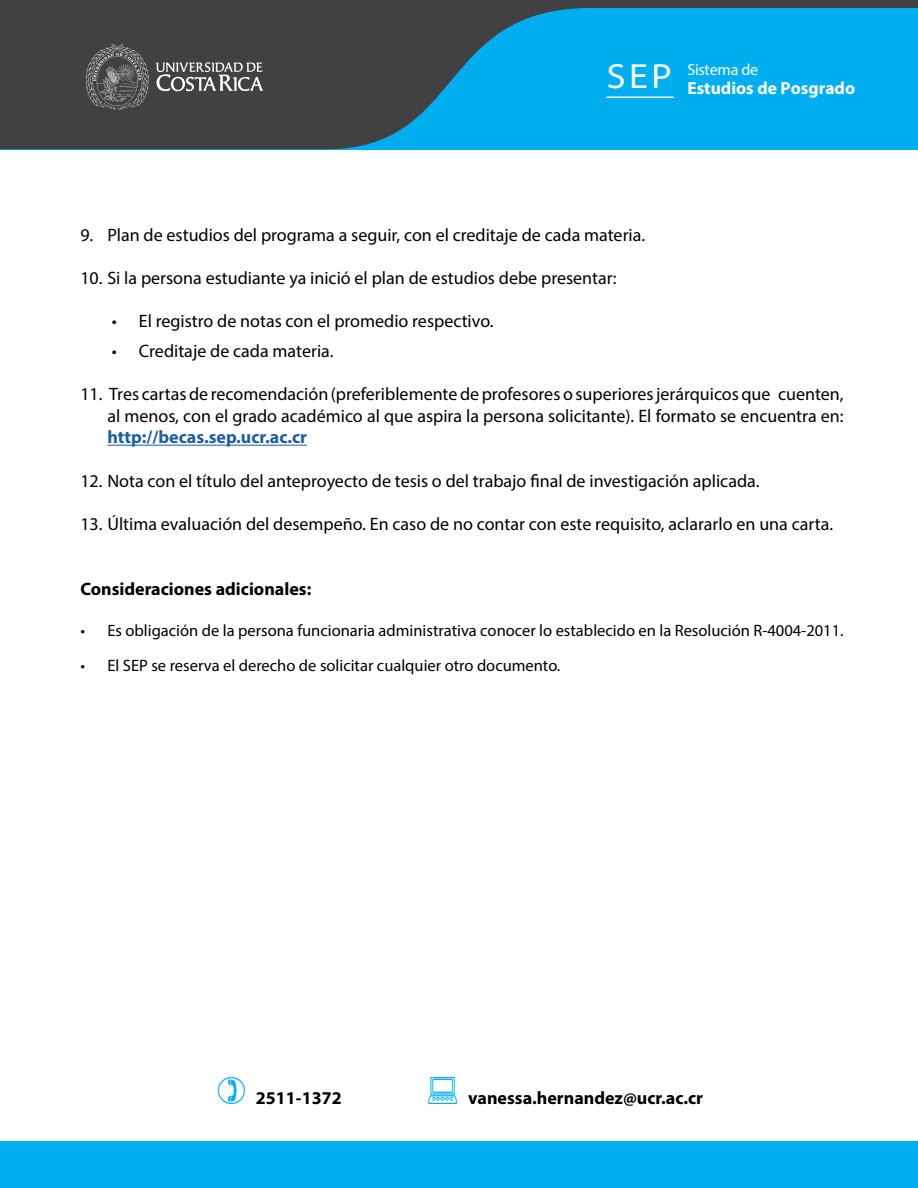
<style>
.page{position:relative;width:918px;height:1188px;background:#fff}
.page>*{position:absolute;margin:0;border:0;box-sizing:border-box;transform-origin:0 0}
.t1{font:18px/21.6px "Myriad Pro";color:#000;text-align:right}
.t2{font:700 18px "Myriad Pro";color:#000}
.t3{font:700 18px "Myriad Pro";color:#215e9e}
.t4{font:700 17.55px "Myriad Pro";color:#fff}
.t5{font:16.5px "Myriad Pro";color:#000}
.t6{font:16.05px "Myriad Pro";letter-spacing:-.015em;color:#fff}
.s1{font-stretch:semi-expanded;font-size:35.1px}
</style>
<div class="page">
<svg style="left:0;top:0;width:918px;height:149px;background:#207799"></svg>
<div style="left:0;top:1142px;width:918px;height:46px;background:#00aeef"></div>
<hr style="left:606px;top:97px;width:68px;height:1px;background:#fff">
<svg style="left:156px;top:62px;width:107px;height:29px;background:#787879"></svg>
<svg style="left:86px;top:44px;width:63px;height:66px;background:#5d5c5e"></svg>
<hr style="left:107px;top:445px;width:200px;height:1px;background:#215e9e">
<p class="t6" style="left:607px;top:60px;width:153px"><span class="s1">SEP</span> Sistema de</p>
<p class="t4" style="left:687px;top:77px;width:169px">Estudios de Posgrado</p>
<p class="t1" style="left:80px;top:223px;width:566px">9. Plan de estudios del programa a seguir, con el creditaje de cada materia.</p>
<p class="t1" style="left:80px;top:267px;width:538px">10. Si la persona estudiante ya inició el plan de estudios debe presentar:</p>
<p class="t1" style="left:112px;top:310px;width:383px">• El registro de notas con el promedio respectivo.</p>
<p class="t1" style="left:112px;top:340px;width:223px">• Creditaje de cada materia.</p>
<p class="t1" style="left:80px;top:383px;width:765px">11. Tres cartas de recomendación (preferiblemente de profesores o superiores jerárquicos que cuenten, al menos, con el grado académico al que aspira la persona solicitante). El formato se encuentra en:</p>
<p class="t3" style="left:107px;top:426px;width:201px">http://becas.sep.ucr.ac.cr</p>
<p class="t1" style="left:80px;top:469px;width:681px">12. Nota con el título del anteproyecto de tesis o del trabajo final de investigación aplicada.</p>
<p class="t1" style="left:80px;top:513px;width:754px">13. Última evaluación del desempeño. En caso de no contar con este requisito, aclararlo en una carta.</p>
<p class="t2" style="left:80px;top:577px;width:232px">Consideraciones adicionales:</p>
<p class="t5" style="left:80px;top:620px;width:765px">• Es obligación de la persona funcionaria administrativa conocer lo establecido en la Resolución R-4004-2011.</p>
<p class="t5" style="left:80px;top:655px;width:482px">• El SEP se reserva el derecho de solicitar cualquier otro documento.</p>
<p class="t2" style="left:256px;top:1087px;width:87px">2511-1372</p>
<p class="t2" style="left:468px;top:1087px;width:236px">vanessa.hernandez@ucr.ac.cr</p>
</div>
